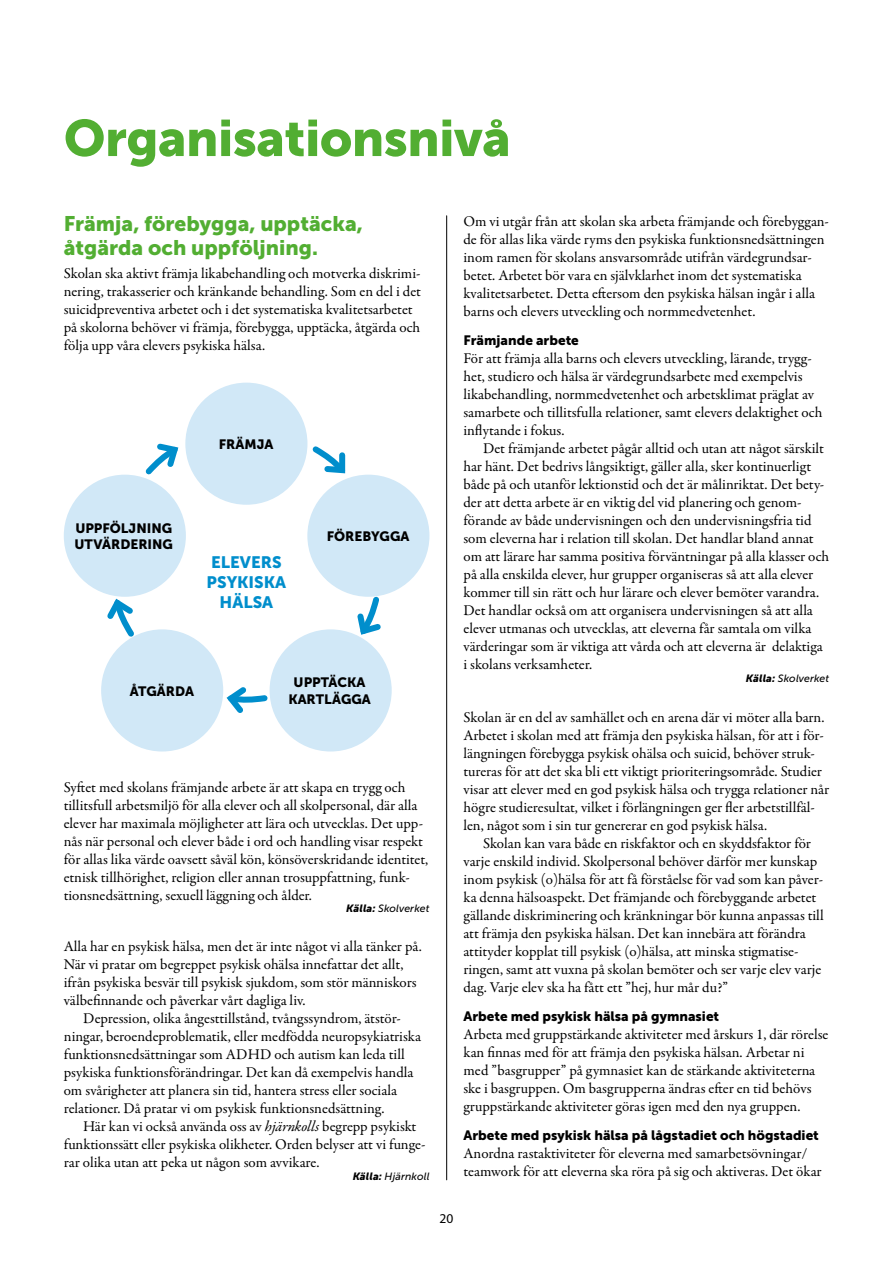
<style>
.page{position:relative;width:893px;height:1263px;background:#fff}
.page>*{position:absolute;margin:0;border:0;box-sizing:border-box;transform-origin:0 0}
.H1_Rubrik{font:51px "Museo Sans 900";letter-spacing:-.01em;color:#52ae32}
.H2_Rubrik_nivå_2_ej{font:21px/24px "Museo Sans 900";color:#52ae32}
.t1{font:16.5px/19.8px "Museo Sans 900";color:#008ecc;text-align:center}
.P_Bröd_första{font:15px/18px "Garamond Premr Pro";color:#000}
.P_Bröd_med_indrag{font:15px/18px "Garamond Premr Pro";letter-spacing:-.005em;color:#000}
.P_mellis{font:13.5px/16.2px "Museo Sans 900";color:#000;text-align:center}
.t2{font:13.5px "Myriad Pro";color:#000}
.P_citat_person{font:italic 10.5px "Museo Sans 500";letter-spacing:.01em;color:#000}
.s1{font-family:"Museo Sans 900"}
.s2{font-style:italic}
</style>
<div class="page">
<svg style="left:140px;top:443px;width:39px;height:37px"></svg>
<div style="left:185px;top:383px;width:122px;height:122px;background:#d1e8f7;border-radius:50%"></div>
<div style="left:307px;top:475px;width:122px;height:122px;background:#d1e8f7;border-radius:50%"></div>
<div style="left:270px;top:629px;width:122px;height:122px;background:#d1e8f7;border-radius:50%"></div>
<div style="left:101px;top:629px;width:122px;height:122px;background:#d1e8f7;border-radius:50%"></div>
<div style="left:64px;top:475px;width:122px;height:122px;background:#d1e8f7;border-radius:50%"></div>
<svg style="left:307px;top:441px;width:44px;height:38px"></svg>
<svg style="left:222px;top:682px;width:49px;height:31px"></svg>
<svg style="left:353px;top:594px;width:32px;height:45px"></svg>
<svg style="left:107px;top:594px;width:31px;height:48px"></svg>
<hr style="left:446px;top:216px;width:1px;height:964px;background:#000">
<h1 class="H1_Rubrik" style="left:64px;top:109px;width:448px">Organisationsnivå</h1>
<h2 class="H2_Rubrik_nivå_2_ej" style="left:64px;top:212px;width:300px">Främja, förebygga, upptäcka, åtgärda och uppföljning.</h2>
<p class="P_Bröd_första" style="left:64px;top:264px;width:359px">Skolan ska aktivt främja likabehandling och motverka diskrimi&shy;nering, trakasserier och kränkande behandling. Som en del i det suicidpreventiva arbetet och i det systematiska kvalitetsarbetet på skolorna behöver vi främja, förebygga, upptäcka, åtgärda och följa upp våra elevers psykiska hälsa.</p>
<p class="P_mellis" style="left:219px;top:436px;width:56px">FRÄMJA</p>
<p class="P_mellis" style="left:75px;top:520px;width:100px;text-align:left">UPPFÖLJNING<br>UTVÄRDERING</p>
<p class="t1" style="left:207px;top:552px;width:81px">ELEVERS<br>PSYKISKA<br>HÄLSA</p>
<p class="P_mellis" style="left:327px;top:528px;width:84px">FÖREBYGGA</p>
<p class="P_mellis" style="left:130px;top:683px;width:66px">ÅTGÄRDA</p>
<p class="P_mellis" style="left:288px;top:674px;width:84px">UPPTÄCKA<br>KARTLÄGGA</p>
<p class="P_Bröd_första" style="left:64px;top:778px;width:366px">Syftet med skolans främjande arbete är att skapa en trygg och tillitsfull arbetsmiljö för alla elever och all skolpersonal, där alla elever har maximala möjligheter att lära och utvecklas. Det upp&shy;nås när personal och elever både i ord och handling visar respekt för allas lika värde oavsett såväl kön, könsöverskridande identitet, etnisk tillhörighet, religion eller annan trosuppfattning, funk&shy;tionsnedsättning, sexuell läggning och ålder.</p>
<p class="P_citat_person" style="left:346px;top:903px;width:85px"><span class="s1">Källa:</span> Skolverket</p>
<p class="P_Bröd_första" style="left:64px;top:938px;width:360px">Alla har en psykisk hälsa, men det är inte något vi alla tänker på.<br>När vi pratar om begreppet psykisk ohälsa innefattar det allt, ifrån psykiska besvär till psykisk sjukdom, som stör människors välbefinnande och påverkar vårt dagliga liv.</p>
<p class="P_Bröd_med_indrag" style="left:64px;top:1010px;width:359px;text-indent:20px">Depression, olika ångesttillstånd, tvångssyndrom, ätstör&shy;ningar, beroendeproblematik, eller medfödda neuropsykiatriska funktionsnedsättningar som ADHD och autism kan leda till psykiska funktionsförändringar. Det kan då exempelvis handla om svårigheter att planera sin tid, hantera stress eller sociala relationer. Då pratar vi om psykisk funktionsnedsättning.</p>
<p class="P_Bröd_med_indrag" style="left:64px;top:1118px;width:363px;text-indent:20px">Här kan vi också använda oss av <span class="s2">hjärnkolls</span> begrepp psykiskt funktionssätt eller psykiska olikheter. Orden belyser att vi funge&shy;rar olika utan att peka ut någon som avvikare.</p>
<p class="P_citat_person" style="left:353px;top:1171px;width:78px"><span class="s1">Källa:</span> Hjärnkoll</p>
<p class="P_Bröd_första" style="left:463px;top:213px;width:367px">Om vi utgår från att skolan ska arbeta främjande och förebyggan&shy;de för allas lika värde ryms den psykiska funktionsnedsättningen inom ramen för skolans ansvarsområde utifrån värdegrundsar&shy;betet. Arbetet bör vara en självklarhet inom det systematiska kvalitetsarbetet. Detta eftersom den psykiska hälsan ingår i alla barns och elevers utveckling och normmedvetenhet.</p>
<p class="P_mellis" style="left:463px;top:333px;width:117px">Främjande arbete</p>
<p class="P_Bröd_första" style="left:463px;top:350px;width:361px">För att främja alla barns och elevers utveckling, lärande, trygg&shy;het, studiero och hälsa är värdegrundsarbete med exempelvis likabehandling, normmedvetenhet och arbetsklimat präglat av samarbete och tillitsfulla relationer, samt elevers delaktighet och inflytande i fokus.</p>
<p class="P_Bröd_med_indrag" style="left:463px;top:440px;width:367px;text-indent:20px">Det främjande arbetet pågår alltid och utan att något särskilt har hänt. Det bedrivs långsiktigt, gäller alla, sker kontinuerligt både på och utanför lektionstid och det är målinriktat. Det bety&shy;der att detta arbete är en viktig del vid planering och genom&shy;förande av både undervisningen och den undervisningsfria tid som eleverna har i relation till skolan. Det handlar bland annat om att lärare har samma positiva förväntningar på alla klasser och på alla enskilda elever, hur grupper organiseras så att alla elever kommer till sin rätt och hur lärare och elever bemöter varandra.<br>Det handlar också om att organisera undervisningen så att alla elever utmanas och utvecklas, att eleverna får samtala om vilka värderingar som är viktiga att vårda och att eleverna är delaktiga i skolans verksamheter.</p>
<p class="P_citat_person" style="left:746px;top:673px;width:85px"><span class="s1">Källa:</span> Skolverket</p>
<p class="P_Bröd_första" style="left:463px;top:709px;width:367px">Skolan är en del av samhället och en arena där vi möter alla barn.<br>Arbetet i skolan med att främja den psykiska hälsan, för att i för&shy;längningen förebygga psykisk ohälsa och suicid, behöver struk&shy;tureras för att det ska bli ett viktigt prioriteringsområde. Studier visar att elever med en god psykisk hälsa och trygga relationer når högre studieresultat, vilket i förlängningen ger fler arbetstillfäl&shy;len, något som i sin tur genererar en god psykisk hälsa.</p>
<p class="P_Bröd_med_indrag" style="left:463px;top:835px;width:362px;text-indent:20px">Skolan kan vara både en riskfaktor och en skyddsfaktor för varje enskild individ. Skolpersonal behöver därför mer kunskap inom psykisk (o)hälsa för att få förståelse för vad som kan påver&shy;ka denna hälsoaspekt. Det främjande och förebyggande arbetet gällande diskriminering och kränkningar bör kunna anpassas till att främja den psykiska hälsan. Det kan innebära att förändra attityder kopplat till psykisk (o)hälsa, att minska stigmatise&shy;ringen, samt att vuxna på skolan bemöter och ser varje elev varje dag. Varje elev ska ha fått ett ”hej, hur mår du?”</p>
<p class="P_mellis" style="left:463px;top:1008px;width:257px">Arbete med psykisk hälsa på gymnasiet</p>
<p class="P_Bröd_första" style="left:463px;top:1026px;width:366px">Arbeta med gruppstärkande aktiviteter med årskurs 1, där rörelse kan finnas med för att främja den psykiska hälsan. Arbetar ni med ”basgrupper” på gymnasiet kan de stärkande aktiviteterna ske i basgruppen. Om basgrupperna ändras efter en tid behövs gruppstärkande aktiviteter göras igen med den nya gruppen.</p>
<p class="P_mellis" style="left:463px;top:1127px;width:357px">Arbete med psykisk hälsa på lågstadiet och högstadiet</p>
<p class="P_Bröd_första" style="left:463px;top:1145px;width:360px">Anordna rastaktiviteter för eleverna med samarbetsövningar/ teamwork för att eleverna ska röra på sig och aktiveras. Det ökar</p>
<p class="t2" style="left:440px;top:1210px;width:15px">20</p>
</div>
